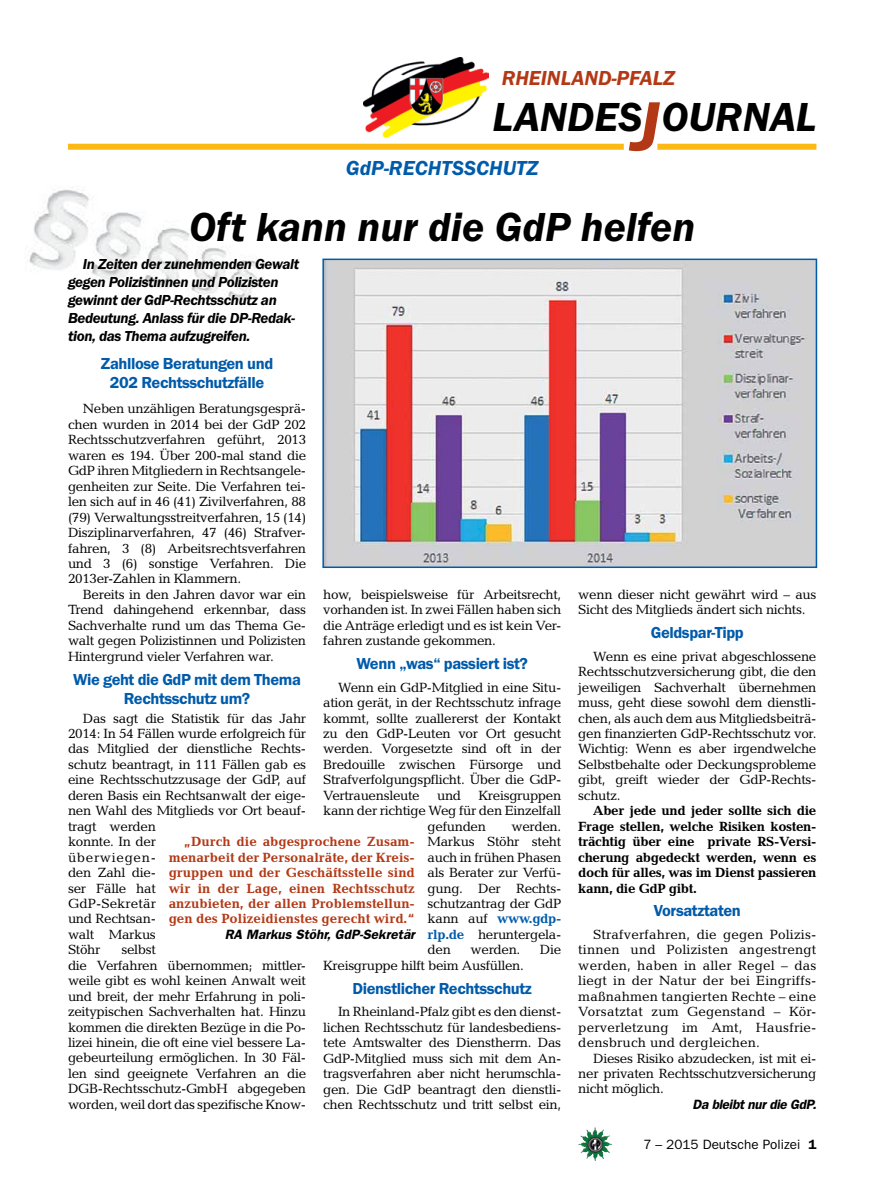
<style>
.page{position:relative;width:893px;height:1191px;background:#fff}
.page>*{position:absolute;margin:0;border:0;box-sizing:border-box;transform-origin:0 0}
.t1{font:italic 600 42px "Franklin Gothic Itc T";color:#000}
.t2{font:italic 600 21px "Franklin Gothic Itc T";letter-spacing:.005em;color:#005baa}
.t3{font:italic 600 21px "Franklin Gothic Itc T";color:#b33916}
.t4{font:600 16.5px/19.5px "Franklin Gothic Itc T";letter-spacing:-.025em;color:#005baa;text-align:center}
.t5{font:italic 600 15px/18px "Franklin Gothic Itc T";letter-spacing:-.025em;color:#000}
.t6{font:13.5px/15.5px "Candida";letter-spacing:-.025em;color:#000;text-align:justify}
.t7{font:700 13.5px/15.5px "Candida";color:#b33916;text-align:justify}
.t8{font:700 13.5px/15.5px "Candida";letter-spacing:-.025em;color:#000;text-align:justify}
.t9{font:italic 600 13.5px "Franklin Gothic";color:#000}
.t10{font:13.5px "Franklin Gothic";color:#000}
.t11{font:italic 600 13.5px "Franklin Gothic";letter-spacing:-.025em;color:#000}
.s1{font-size:72px;color:#b33916}
.s2{font-weight:700;color:#005baa}
.s3{font-weight:600}
</style>
<div class="page">
<img style="left:578px;top:1127px;width:17px;height:25px">
<img style="left:364px;top:57px;width:125px;height:82px">
<div style="left:657px;top:144px;width:159px;height:6px;background:#fdb913"></div>
<div style="left:68px;top:144px;width:556px;height:6px;background:#fdb913"></div>
<img style="left:28px;top:189px;width:233px;height:112px">
<img style="left:325px;top:261px;width:489px;height:304px">
<div style="left:322px;top:258px;width:495px;height:310px;border:2px solid #005baa"></div>
<h2 class="t3" style="left:502px;top:66px;width:175px">RHEINLAND-PFALZ</h2>
<h1 class="t1" style="left:492px;top:93px;width:325px">LANDES<span class="s1">J</span>OURNAL</h1>
<h2 class="t2" style="left:346px;top:156px;width:191px">GdP-Rechtss chutz</h2>
<h1 class="t1" style="left:189px;top:202px;width:508px">Oft kann nur die GdP helfen</h1>
<p class="t5" style="left:68px;top:255px;width:233px;text-indent:15px">In Zeiten der zunehmenden Gewalt gegen Polizistinnen und Polizisten gewinnt der GdP-Rechtsschutz an Bedeutung. Anlass für die DP-Redak&shy;tion, das Thema aufzugreifen.</p>
<p class="t4" style="left:101px;top:353px;width:174px">Zahllose Beratungen und<br>202 Rechtsschutzfälle</p>
<p class="t6" style="left:68px;top:401px;width:240px;text-indent:15px">Neben unzähligen Beratungsgesprä&shy;chen wurden in 2014 bei der GdP 202<br>Rechtsschutzverfahren geführt, 2013 waren es 194. Über 200-mal stand die GdP ihren Mitgliedern in Rechtsangele&shy;genheiten zur Seite. Die Verfahren tei&shy;len sich auf in 46 (41) Zivilverfahren, 88 (79) Verwaltungsstreitverfahren, 15 (14)<br>Disziplinarverfahren, 47 (46) Strafver&shy;fahren, 3 (8) Arbeitsrechtsverfahren und 3 (6) sonstige Verfahren. Die 2013er-Zahlen in Klammern.</p>
<p class="t6" style="left:68px;top:586px;width:240px;text-indent:15px">Bereits in den Jahren davor war ein Trend dahingehend erkennbar, dass Sachverhalte rund um das Thema Ge&shy;walt gegen Polizistinnen und Polizisten Hintergrund vieler Verfahren war.</p>
<p class="t4" style="left:73px;top:669px;width:229px">Wie geht die GdP mit dem Thema<br>Rechtsschutz um?</p>
<p class="t6" style="left:68px;top:710px;width:240px;text-align:left;text-indent:15px">Das sagt die Statistik für das Jahr<br>2014: In 54 Fällen wurde erfolgreich für das Mitglied der dienstliche Rechts&shy;schutz beantragt, in 111 Fällen gab es eine Rechtsschutzzusage der GdP, auf deren Basis ein Rechtsanwalt der eige&shy;nen Wahl des Mitglieds vor Ort beauf&shy;tragt werden<br>konnte. In der<br>überwiegen-<br>den Zahl die-<br>ser Fälle hat<br>GdP-Sekretär<br>und Rechtsan-<br>walt Markus<br>Stöhr</p>
<p class="t6" style="left:323px;top:586px;width:240px">how, beispielsweise für Arbeitsrecht, vorhanden ist. In zwei Fällen haben sich die Anträge erledigt und es ist kein Ver&shy;fahren zustande gekommen.</p>
<p class="t4" style="left:356px;top:653px;width:173px">Wenn „was“ passiert ist?</p>
<p class="t6" style="left:323px;top:679px;width:240px;text-indent:15px">Wenn ein GdP-Mitglied in eine Situ&shy;ation gerät, in der Rechtsschutz infrage kommt, sollte zuallererst der Kontakt zu den GdP-Leuten vor Ort gesucht werden. Vorgesetzte sind oft in der Bredouille zwischen Fürsorge und Strafverfolgungspflicht. Über die GdP-Vertrauensleute</p>
<p class="t6" style="left:437px;top:787px;width:26px">und</p>
<p class="t6" style="left:478px;top:787px;width:84px">Kreisgruppen</p>
<p class="t6" style="left:323px;top:803px;width:240px">kann der richtige Weg für den Einzelfall</p>
<p class="t6" style="left:428px;top:818px;width:60px">gefunden</p>
<p class="t6" style="left:428px;top:818px;width:135px;text-indent:84px">werden.<br>Markus Stöhr steht auch in frühen Phasen als Berater zur Verfü&shy;gung. Der Rechts&shy;schutzantrag der GdP kann auf <span class="s2">www.gdp&shy;rlp.de</span> heruntergela&shy;den</p>
<p class="t7" style="left:169px;top:833px;width:248px;text-indent:15px">„Durch die abgesprochene Zusam&shy;menarbeit der Personalräte, der Kreis&shy;gruppen und der Geschäftsstelle sind wir in der Lage, einen Rechtsschutz anzubieten, der allen Problemstellun&shy;gen des Polizeidienstes gerecht wird.“</p>
<p class="t9" style="left:225px;top:926px;width:192px">RA Markus Stöhr, GdP-Sekretär</p>
<p class="t6" style="left:471px;top:942px;width:51px">werden.</p>
<p class="t6" style="left:540px;top:942px;width:23px">Die</p>
<p class="t6" style="left:323px;top:957px;width:202px">Kreisgruppe hilft beim Ausfüllen.</p>
<p class="t4" style="left:353px;top:978px;width:181px">Dienstlicher Rechtsschutz</p>
<p class="t6" style="left:323px;top:1004px;width:240px;text-indent:15px">In Rheinland-Pfalz gibt es den dienst&shy;lichen Rechtsschutz für landesbediens&shy;tete Amtswalter des Dienstherrn. Das GdP-Mitglied muss sich mit dem An&shy;tragsverfahren aber nicht herumschla&shy;gen. Die GdP beantragt den dienstli&shy;chen Rechtsschutz und tritt selbst ein,</p>
<p class="t6" style="left:68px;top:942px;width:240px;text-align:left;text-indent:53px">selbst<br>die Verfahren übernommen; mittler&shy;weile gibt es wohl keinen Anwalt weit und breit, der mehr Erfahrung in poli&shy;zeitypischen Sachverhalten hat. Hinzu kommen die direkten Bezüge in die Po&shy;lizei hinein, die oft eine viel bessere La&shy;gebeurteilung ermöglichen. In 30 Fäl&shy;len sind geeignete Verfahren an die DGB-Rechtsschutz-GmbH abgegeben worden, weil dort das spezifische Know-</p>
<p class="t6" style="left:578px;top:586px;width:240px">wenn dieser nicht gewährt wird – aus<br>Sicht des Mitglieds ändert sich nichts.</p>
<p class="t4" style="left:651px;top:622px;width:94px">Geldspar-Tipp</p>
<p class="t6" style="left:578px;top:648px;width:240px;text-indent:15px">Wenn es eine privat abgeschlossene Rechtsschutzversicherung gibt, die den jeweiligen Sachverhalt übernehmen muss, geht diese sowohl dem dienstli&shy;chen, als auch dem aus Mitgliedsbeiträ&shy;gen finanzierten GdP-Rechtsschutz vor.<br>Wichtig: Wenn es aber irgendwelche Selbstbehalte oder Deckungsprobleme gibt, greift wieder der GdP-Rechts&shy;schutz.</p>
<p class="t8" style="left:578px;top:803px;width:240px;text-indent:15px">Aber jede und jeder sollte sich die Frage stellen, welche Risiken kosten&shy;trächtig über eine private RS-Versi&shy;cherung abgedeckt werden, wenn es doch für alles, was im Dienst passieren kann, die GdP gibt.</p>
<p class="t4" style="left:654px;top:901px;width:88px">Vorsatztaten</p>
<p class="t6" style="left:578px;top:926px;width:240px;text-indent:15px">Strafverfahren, die gegen Polizis&shy;tinnen und Polizisten angestrengt werden, haben in aller Regel – das liegt in der Natur der bei Eingriffs&shy;maßnahmen tangierten Rechte – eine Vorsatztat zum Gegenstand – Kör&shy;perverletzung im Amt, Hausfrie&shy;densbruch und dergleichen.</p>
<p class="t6" style="left:578px;top:1050px;width:240px;text-indent:15px">Dieses Risiko abzudecken, ist mit ei&shy;ner privaten Rechtsschutzversicherung nicht möglich.</p>
<p class="t11" style="left:692px;top:1096px;width:125px">Da bleibt nur die GdP.</p>
<p class="t10" style="left:643px;top:1136px;width:175px">7 – 2015 Deutsche Polizei <span class="s3">1</span></p>
</div>
